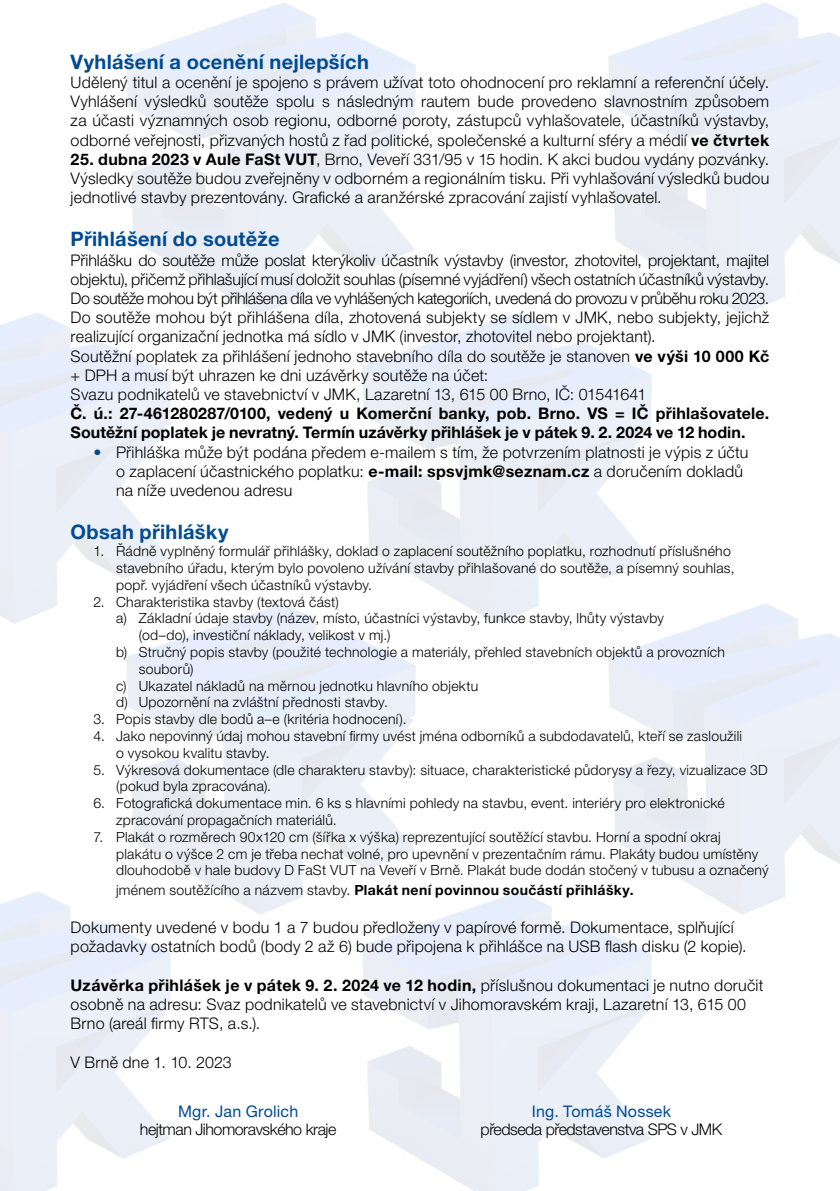
<style>
.page{position:relative;width:840px;height:1191px;background:#fff}
.page>*{position:absolute;margin:0;border:0;box-sizing:border-box;transform-origin:0 0}
.t1{font:700 20px "Helvetica Neue LT Pro";letter-spacing:.015em;color:#004b93}
.t2{font:300 16px/19.2px "Helvetica Neue LT Pro";letter-spacing:.01em;color:#000}
.t3{font:700 16px/19.2px "Helvetica Neue LT Pro";letter-spacing:.005em;color:#000}
.t4{font:300 16px "Helvetica Neue LT Pro";letter-spacing:-.03em;color:#000}
.t5{font:16px "Helvetica Neue LT Pro";letter-spacing:.015em;color:#004b93}
.t6{font:300 14px/16.8px "Helvetica Neue LT Pro";letter-spacing:.02em;color:#000}
.t7{font:700 14px "Helvetica Neue LT Pro";letter-spacing:.025em;color:#000}
.s1{font-weight:700}
.s2{color:#004b93}
.s3{font-weight:300}
</style>
<div class="page">
<p class="t1" style="left:71px;top:49px;width:300px">Vyhlášení a ocenění nejlepších</p>
<p class="t2" style="left:71px;top:72px;width:699px;text-align:justify">Udělený titul a ocenění je spojeno s právem užívat toto ohodnocení pro reklamní a referenční účely.<br>Vyhlášení výsledků soutěže spolu s následným rautem bude provedeno slavnostním způsobem za účasti významných osob regionu, odborné poroty, zástupců vyhlašovatele, účastníků výstavby, odborné veřejnosti, přizvaných hostů z řad politické, společenské a kulturní sféry a médií <span class="s1">ve čtvrtek</span></p>
<p class="t2" style="left:71px;top:149px;width:699px;text-align:justify"><span class="s1">25. dubna 2023 v Aule FaSt VUT</span>, Brno, Veveří 331/95 v 15 hodin. K akci budou vydány pozvánky.<br>Výsledky soutěže budou zveřejněny v odborném a regionálním tisku. Při vyhlašování výsledků budou jednotlivé stavby prezentovány. Grafické a aranžérské zpracování zajistí vyhlašovatel.</p>
<p class="t1" style="left:71px;top:227px;width:210px">Přihlášení do soutěže</p>
<p class="t2" style="left:71px;top:250px;width:699px">Přihlášku do soutěže může poslat kterýkoliv účastník výstavby (investor, zhotovitel, projektant, majitel objektu), přičemž přihlašující musí doložit souhlas (písemné vyjádření) všech ostatních účastníků výstavby.<br>Do soutěže mohou být přihlášena díla ve vyhlášených kategoriích, uvedená do provozu v průběhu roku 2023.<br>Do soutěže mohou být přihlášena díla, zhotovená subjekty se sídlem v JMK, nebo subjekty, jejichž realizující organizační jednotka má sídlo v JMK (investor, zhotovitel nebo projektant).<br>Soutěžní poplatek za přihlášení jednoho stavebního díla do soutěže je stanoven <span class="s1">ve výši 10 000 Kč </span>+ DPH a musí být uhrazen ke dni uzávěrky soutěže na účet:<br>Svazu podnikatelů ve stavebnictví v JMK, Lazaretní 13, 615 00 Brno, IČ: 01541641</p>
<p class="t3" style="left:71px;top:403px;width:699px">Č. ú.: 27-461280287/0100, vedený u Komerční banky, pob. Brno. VS = IČ přihlašovatele.<br>Soutěžní poplatek je nevratný. Termín uzávěrky přihlášek je v pátek 9. 2. 2024 ve 12 hodin.</p>
<p class="t2" style="left:116px;top:442px;width:633px;text-indent:-23px"><span class="s2">•</span> Přihláška může být podána předem e-mailem s tím, že potvrzením platnosti je výpis z účtu o zaplacení účastnického poplatku: <span class="s1">e-mail: spsvjmk@seznam.cz</span> a doručením dokladů na níže uvedenou adresu</p>
<p class="t1" style="left:71px;top:520px;width:159px">Obsah přihlášky</p>
<p class="t6" style="left:116px;top:542px;width:619px;text-indent:-23px">1. Řádně vyplněný formulář přihlášky, doklad o zaplacení soutěžního poplatku, rozhodnutí příslušného stavebního úřadu, kterým bylo povoleno užívání stavby přihlašované do soutěže, a písemný souhlas, popř. vyjádření všech účastníků výstavby.</p>
<p class="t6" style="left:93px;top:593px;width:247px">2. Charakteristika stavby (textová část)</p>
<p class="t6" style="left:116px;top:609px;width:549px">a) Základní údaje stavby (název, místo, účastníci výstavby, funkce stavby, lhůty výstavby</p>
<p class="t6" style="left:139px;top:626px;width:253px">(od–do), investiční náklady, velikost v mj.)</p>
<p class="t6" style="left:116px;top:643px;width:610px">b) Stručný popis stavby (použité technologie a materiály, přehled stavebních objektů a provozních</p>
<p class="t6" style="left:139px;top:660px;width:56px">souborů)</p>
<p class="t6" style="left:116px;top:677px;width:363px">c) Ukazatel nákladů na měrnou jednotku hlavního objektu</p>
<p class="t6" style="left:116px;top:693px;width:273px">d) Upozornění na zvláštní přednosti stavby.</p>
<p class="t6" style="left:93px;top:710px;width:314px">3. Popis stavby dle bodů a–e (kritéria hodnocení).</p>
<p class="t6" style="left:116px;top:727px;width:627px;text-indent:-23px">4. Jako nepovinný údaj mohou stavební firmy uvést jména odborníků a subdodavatelů, kteří se zasloužili o vysokou kvalitu stavby.</p>
<p class="t6" style="left:116px;top:761px;width:652px;text-indent:-23px">5. Výkresová dokumentace (dle charakteru stavby): situace, charakteristické půdorysy a řezy, vizualizace 3D (pokud byla zpracována).</p>
<p class="t6" style="left:116px;top:794px;width:610px;text-indent:-23px">6. Fotografická dokumentace min. 6 ks s hlavními pohledy na stavbu, event. interiéry pro elektronické zpracování propagačních materiálů.</p>
<p class="t6" style="left:116px;top:828px;width:653px;text-indent:-23px">7. Plakát o rozměrech 90x120 cm (šířka x výška) reprezentující soutěžící stavbu. Horní a spodní okraj plakátu o výšce 2 cm je třeba nechat volné, pro upevnění v prezentačním rámu. Plakáty budou umístěny dlouhodobě v hale budovy D FaSt VUT na Veveří v Brně. Plakát bude dodán stočený v tubusu a označený</p>
<p class="t7" style="left:116px;top:881px;width:518px"><span class="s3">jménem soutěžícího a názvem stavby.</span> Plakát není povinnou součástí přihlášky.</p>
<p class="t2" style="left:71px;top:917px;width:677px">Dokumenty uvedené v bodu 1 a 7 budou předloženy v papírové formě. Dokumentace, splňující požadavky ostatních bodů (body 2 až 6) bude připojena k přihlášce na USB flash disku (2 kopie).</p>
<p class="t2" style="left:71px;top:975px;width:694px"><span class="s1">Uzávěrka přihlášek je v pátek 9. 2. 2024 ve 12 hodin,</span> příslušnou dokumentaci je nutno doručit osobně na adresu: Svaz podnikatelů ve stavebnictví v Jihomoravském kraji, Lazaretní 13, 615 00<br>Brno (areál firmy RTS, a.s.).</p>
<p class="t2" style="left:71px;top:1051px;width:163px">V Brně dne 1. 10. 2023</p>
<p class="t5" style="left:178px;top:1102px;width:122px">Mgr. Jan Grolich</p>
<p class="t4" style="left:140px;top:1119px;width:198px">hejtman Jihomoravského kraje</p>
<p class="t5" style="left:531px;top:1102px;width:141px">Ing. Tomáš Nossek</p>
<p class="t4" style="left:480px;top:1119px;width:243px">předseda představenstva SPS v JMK</p>
</div>
